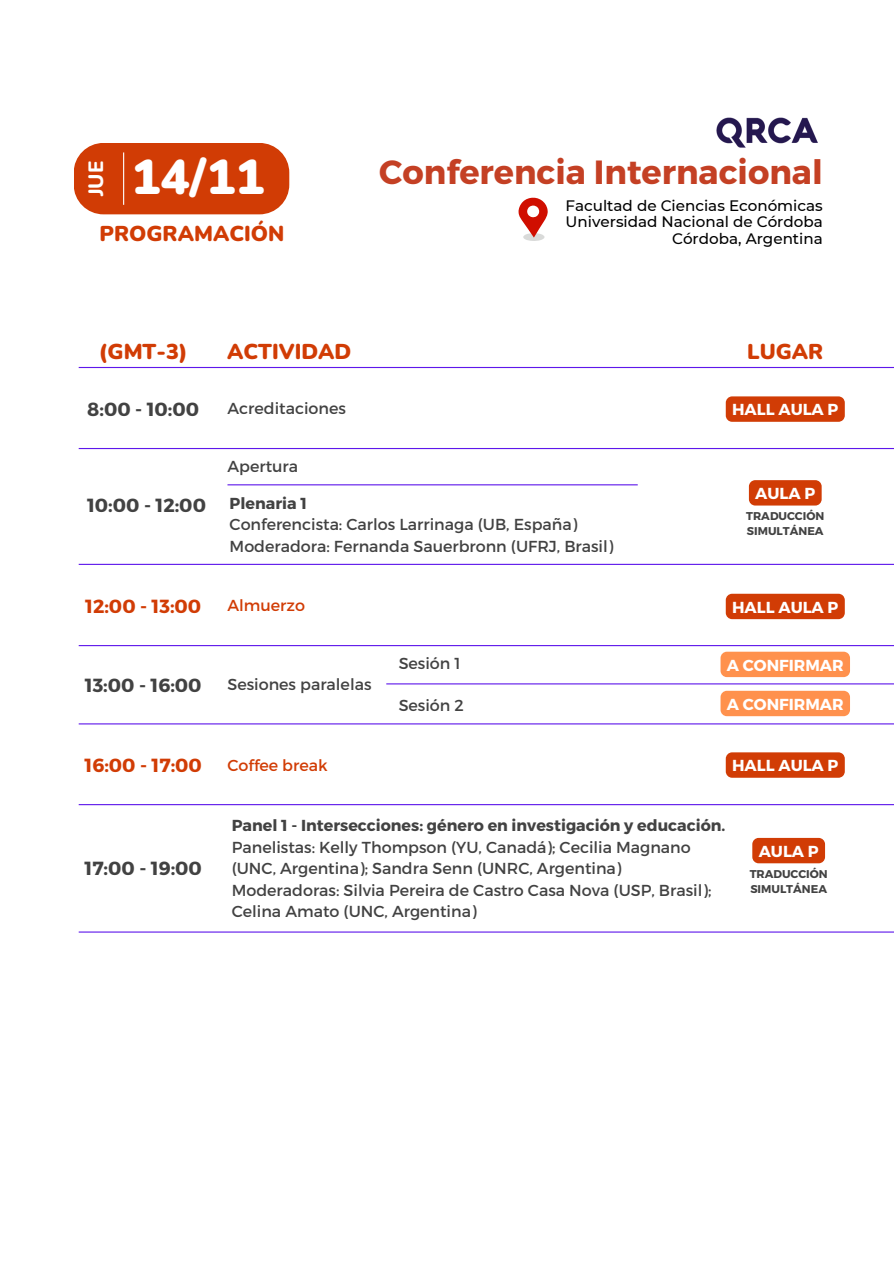
<style>
.page{position:relative;width:894px;height:1264px;background:#fff}
.page>*{position:absolute;margin:0;border:0;box-sizing:border-box;transform-origin:0 0}
.t1{font:900 48.45px "Nunito";color:#fff}
.t2{font:700 33.45px "Montserrat";color:#c44024}
.t3{font:900 21.45px "Nunito";color:#d13c05}
.t4{font:800 20.7px "Nunito";color:#fff}
.t5{font:700 19.05px "Montserrat";color:#424242}
.t6{font:700 19.05px "Montserrat";color:#d13c05}
.t7{font:15.9px/21.5px "Montserrat";color:#424242}
.t8{font:700 15.9px "Montserrat";color:#424242}
.t9{font:700 15.9px "Montserrat";color:#fff}
.t10{font:15.9px "Montserrat";color:#d13c05}
.t11{font:500 15.15px/16.5px "Montserrat";color:#000;text-align:right}
.t12{font:700 11.25px/14.9px "Montserrat";color:#424242}
</style>
<div class="page">
<hr style="left:79px;top:367px;width:814px;height:1px;background:#5e17eb">
<hr style="left:79px;top:448px;width:814px;height:1px;background:#5e17eb">
<hr style="left:79px;top:564px;width:814px;height:1px;background:#5e17eb">
<hr style="left:79px;top:804px;width:814px;height:1px;background:#5e17eb">
<hr style="left:79px;top:931px;width:814px;height:1px;background:#5e17eb">
<hr style="left:79px;top:645px;width:814px;height:1px;background:#5e17eb">
<hr style="left:79px;top:723px;width:814px;height:1px;background:#5e17eb">
<div style="left:74px;top:143px;width:215px;height:71px;background:#d13c05;border-radius:30px"></div>
<hr style="left:123px;top:152px;width:1px;height:53px;background:#fff">
<svg style="left:518px;top:197px;width:29px;height:44px"></svg>
<hr style="left:386px;top:683px;width:507px;height:1px;background:#5e17eb">
<img style="left:716px;top:117px;width:102px;height:31px">
<svg style="left:725px;top:396px;width:119px;height:26px;background:#d2430e"></svg>
<div style="left:725px;top:593px;width:119px;height:26px;background:#d13c05"></div>
<div style="left:720px;top:651px;width:129px;height:26px;background:#ff914d"></div>
<div style="left:720px;top:690px;width:129px;height:26px;background:#ff914d"></div>
<div style="left:725px;top:752px;width:119px;height:25px;background:#d13c05"></div>
<hr style="left:227px;top:484px;width:410px;height:1px;background:#5e17eb">
<div style="left:748px;top:480px;width:73px;height:25px;background:#d13c05;border-radius:6px"></div>
<div style="left:752px;top:838px;width:72px;height:25px;background:#d13c05;border-radius:6px"></div>
<p class="t4" style="left:82px;top:196px;width:37px;rotate:-90deg">JUE</p>
<h5 class="t1" style="left:131px;top:145px;width:135px">14/11</h5>
<p class="t2" style="left:379px;top:150px;width:445px">Conferencia Internacional</p>
<h4 class="t11" style="left:565px;top:197px;width:259px">Facultad de Ciencias Económicas<br>Universidad Nacional de Córdoba<br>Córdoba, Argentina</h4>
<p class="t3" style="left:100px;top:219px;width:186px">PROGRAMACIÓN</p>
<p class="t3" style="left:99px;top:337px;width:90px">(GMT-3)</p>
<p class="t3" style="left:227px;top:337px;width:126px">ACTIVIDAD</p>
<h4 class="t3" style="left:747px;top:337px;width:78px">LUGAR</h4>
<p class="t5" style="left:87px;top:397px;width:113px">8:00 - 10:00</p>
<h6 class="t5" style="left:87px;top:492px;width:120px">10:00 - 12:00</h6>
<h3 class="t6" style="left:85px;top:594px;width:118px">12:00 - 13:00</h3>
<h4 class="t5" style="left:85px;top:672px;width:118px">13:00 - 16:00</h4>
<h3 class="t6" style="left:84px;top:753px;width:119px">16:00 - 17:00</h3>
<h3 class="t5" style="left:84px;top:855px;width:119px">17:00 - 19:00</h3>
<h1 class="t7" style="left:227px;top:397px;width:120px">Acreditaciones</h1>
<h5 class="t7" style="left:227px;top:455px;width:72px">Apertura</h5>
<p class="t8" style="left:229px;top:493px;width:79px">Plenaria 1</p>
<h5 class="t7" style="left:229px;top:513px;width:349px">Conferencista: Carlos Larrinaga (UB, España)</h5>
<h4 class="t7" style="left:229px;top:534px;width:385px">Moderadora: Fernanda Sauerbronn (UFRJ, Brasil)</h4>
<p class="t10" style="left:227px;top:595px;width:79px">Almuerzo</p>
<h2 class="t7" style="left:227px;top:672px;width:145px">Sesiones paralelas</h2>
<h3 class="t10" style="left:227px;top:754px;width:101px">Coffee break</h3>
<p class="t7" style="left:398px;top:651px;width:63px">Sesión 1</p>
<p class="t7" style="left:398px;top:693px;width:67px">Sesión 2</p>
<h5 class="t9" style="left:732px;top:399px;width:108px">HALL AULA P</h5>
<p class="t9" style="left:755px;top:483px;width:61px">AULA P</p>
<p class="t12" style="left:746px;top:508px;width:79px">TRADUCCIÓN<br>SIMULTÁNEA</p>
<p class="t9" style="left:732px;top:596px;width:108px">HALL AULA P</p>
<h4 class="t9" style="left:726px;top:654px;width:118px">A CONFIRMAR</h4>
<p class="t9" style="left:726px;top:693px;width:118px">A CONFIRMAR</p>
<h5 class="t9" style="left:732px;top:755px;width:108px">HALL AULA P</h5>
<p class="t8" style="left:232px;top:815px;width:495px">Panel 1 - Intersecciones: género en investigación y educación.</p>
<h5 class="t7" style="left:232px;top:835px;width:460px">Panelistas: Kelly Thompson (YU, Canadá); Cecilia Magnano (UNC, Argentina); Sandra Senn (UNRC, Argentina)</h5>
<h4 class="t7" style="left:232px;top:878px;width:481px">Moderadoras: Silvia Pereira de Castro Casa Nova (USP, Brasil);<br>Celina Amato (UNC, Argentina)</h4>
<p class="t9" style="left:758px;top:840px;width:61px">AULA P</p>
<h5 class="t12" style="left:749px;top:866px;width:79px">TRADUCCIÓN<br>SIMULTÁNEA</h5>
</div>
